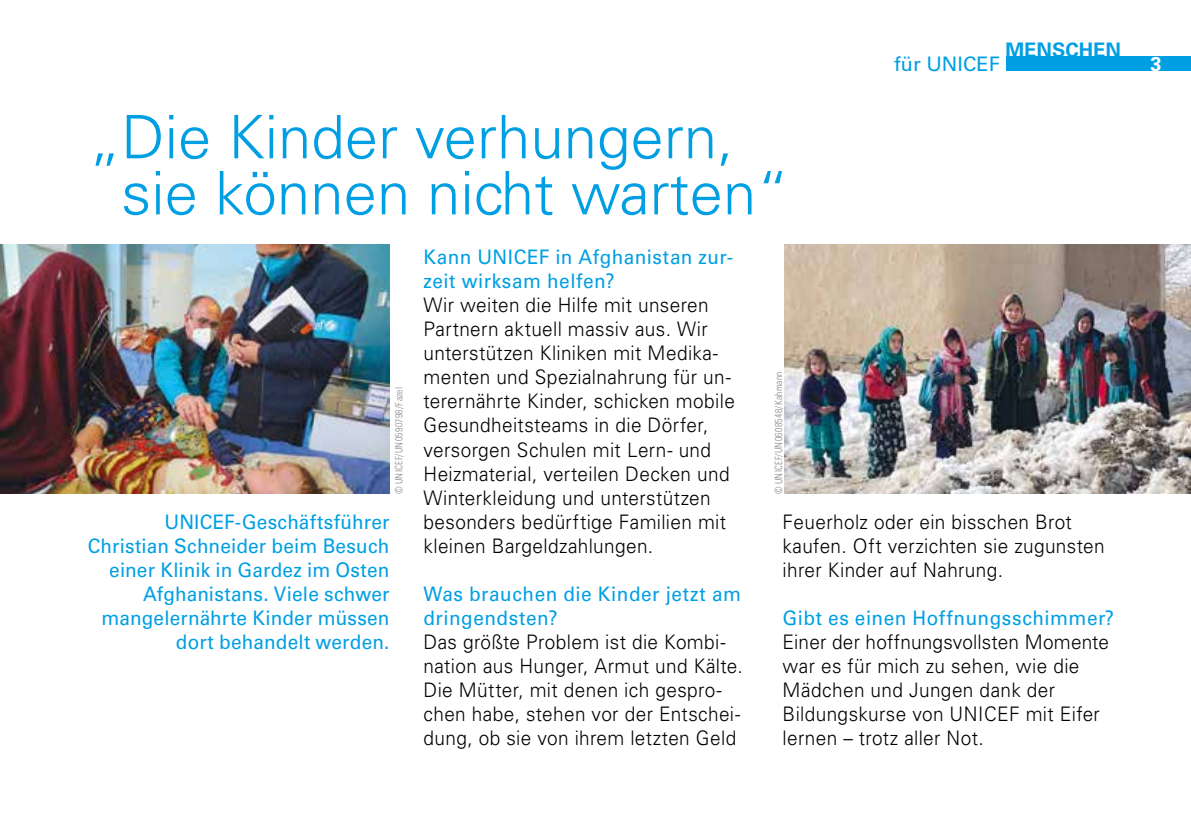
<style>
.page{position:relative;width:1191px;height:840px;background:#fff}
.page>*{position:absolute;margin:0;border:0;box-sizing:border-box;transform-origin:0 0}
.t1{font:300 60px/56px "Univers LT Std";color:#009fe3}
.t2{font:300 20px/24px "Univers LT Std";letter-spacing:.02em;color:#000;scale:.95 1}
.t3{font:20px/24px "Univers LT Std";letter-spacing:.015em;color:#009fe3;scale:.95 1}
.t4{font:20px "Univers LT Std";letter-spacing:.015em;color:#009fe3}
.t5{font:700 20px "Univers LT Std";color:#009fe3}
.t6{font:700 20px "Univers LT Std";color:#fff}
.t7{font:300 condensed 10px "Univers LT Std";letter-spacing:.03em;color:#878787;scale:.95 1}
</style>
<div class="page">
<div style="left:1006px;top:57px;width:185px;height:14px;background:#009fe3"></div>
<img style="left:784px;top:244px;width:407px;height:249px">
<img style="left:0;top:244px;width:389px;height:249px">
<h1 class="t1" style="left:121px;top:109px;width:670px;text-indent:-33px">„Die Kinder verhungern, sie können nicht warten“</h1>
<p class="t5" style="left:1005px;top:38px;width:117px">MENSCHEN</p>
<p class="t4" style="left:894px;top:52px;width:107px">für UNICEF</p>
<p class="t7" style="left:393px;top:493px;width:114px;rotate:-90deg">© UNICEF/UN0590798/Fazel</p>
<p class="t3" style="left:88px;top:509px;width:319px;text-align:right">UNICEF-Geschäftsführer<br>Christian Schneider beim Besuch einer Klinik in Gardez im Osten<br>Afghanistans. Viele schwer mangelernährte Kinder müssen dort behandelt werden.</p>
<p class="t3" style="left:423px;top:245px;width:327px">Kann UNICEF in Afghanistan zur&shy;zeit wirksam helfen?</p>
<p class="t2" style="left:423px;top:293px;width:329px">Wir weiten die Hilfe mit unseren Partnern aktuell massiv aus. Wir unterstützen Kliniken mit Medika&shy;menten und Spezialnahrung für un&shy;terernährte Kinder, schicken mobile Gesundheitsteams in die Dörfer, versorgen Schulen mit Lern- und Heizmaterial, verteilen Decken und Winterkleidung und unterstützen besonders bedürftige Familien mit kleinen Bargeldzahlungen.</p>
<p class="t3" style="left:423px;top:581px;width:336px">Was brauchen die Kinder jetzt am dringendsten?</p>
<p class="t2" style="left:423px;top:629px;width:338px">Das größte Problem ist die Kombi&shy;nation aus Hunger, Armut und Kälte.<br>Die Mütter, mit denen ich gespro&shy;chen habe, stehen vor der Entschei&shy;dung, ob sie von ihrem letzten Geld</p>
<p class="t7" style="left:772px;top:493px;width:130px;rotate:-90deg">© UNICEF/UN0608548/Kahmann</p>
<p class="t2" style="left:782px;top:509px;width:340px">Feuerholz oder ein bisschen Brot kaufen. Oft verzichten sie zugunsten ihrer Kinder auf Nahrung.</p>
<p class="t3" style="left:782px;top:605px;width:350px">Gibt es einen Hoffnungsschimmer?</p>
<p class="t2" style="left:782px;top:629px;width:345px">Einer der hoffnungsvollsten Momente war es für mich zu sehen, wie die<br>Mädchen und Jungen dank der<br>Bildungskurse von UNICEF mit Eifer lernen – trotz aller Not.</p>
<p class="t6" style="left:1150px;top:52px;width:13px">3</p>
</div>
